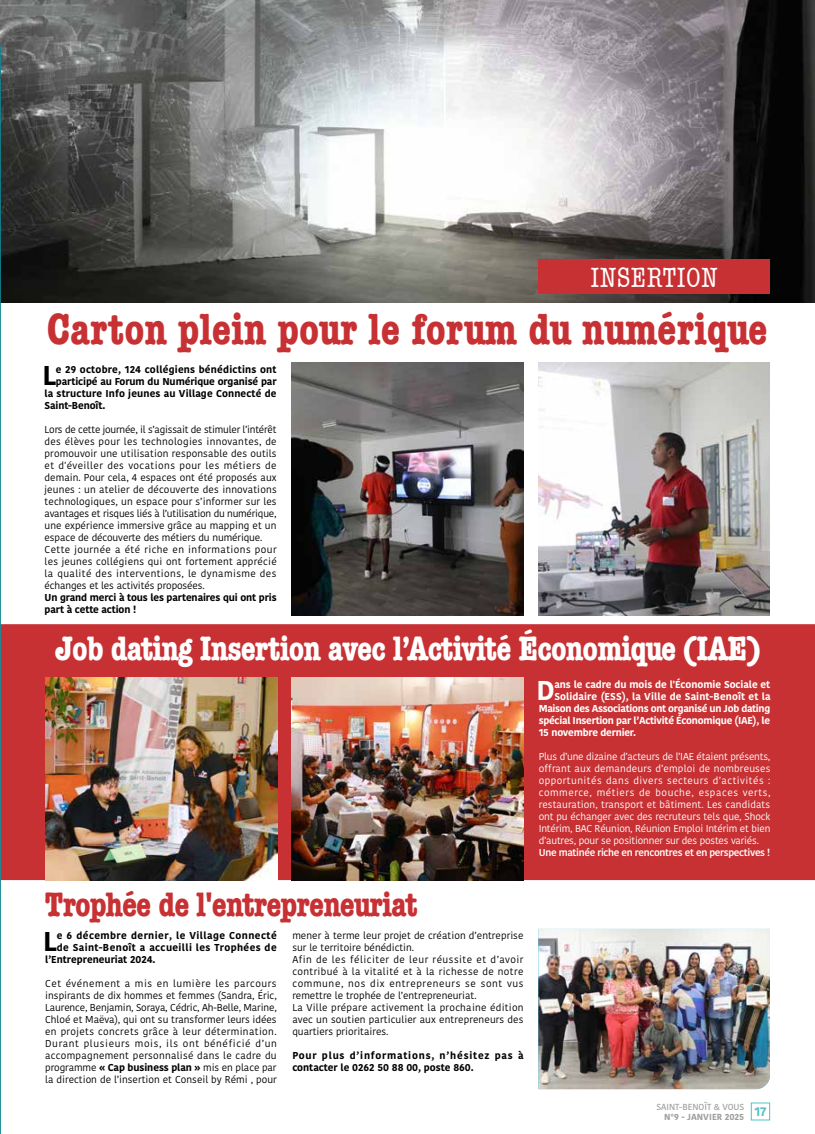
<style>
.page{position:relative;width:815px;height:1134px;background:#fff}
.page>*{position:absolute;margin:0;border:0;box-sizing:border-box;transform-origin:0 0}
.t1{font:700 condensed 45px "American Typewriter";color:#c73133}
.t2{font:700 condensed 35px "American Typewriter";letter-spacing:-.025em;color:#fff}
.t3{font:700 condensed 35px "American Typewriter";letter-spacing:-.025em;color:#c73133}
.t4{font:condensed 28.75px "American Typewriter";letter-spacing:.01em;color:#fff}
.t5{font:700 27.12px "Kohinoor Bangla";color:#000}
.t6{font:700 27.12px "Kohinoor Bangla";color:#fff}
.t7{font:10px/12px "Kohinoor Bangla";letter-spacing:.01em;color:#000}
.t8{font:10px/12px "Kohinoor Bangla";letter-spacing:-.02em;color:#fff;text-align:justify}
.t9{font:700 10px/12px "Kohinoor Bangla";letter-spacing:-.01em;color:#000}
.t10{font:700 10px "Kohinoor Bangla";letter-spacing:-.025em;color:#fff}
.t11{font:700 10px "Kohinoor Bangla";letter-spacing:.015em;color:#000}
.t12{font:700 10px/12px "Kohinoor Bangla";letter-spacing:.07em;color:#000}
.t13{font:600 10px "Kohinoor Bangla";letter-spacing:-.03em;color:#fff}
.t14{font:700 10px "Kohinoor Bangla";letter-spacing:.01em;color:#fff}
.t15{font:700 10px "Kohinoor Bangla";letter-spacing:-.005em;color:#fff}
.t16{font:700 10px "Kohinoor Bangla";letter-spacing:.04em;color:#000}
.t17{font:700 10px "Kohinoor Bangla";letter-spacing:.045em;color:#000}
.t18{font:500 8.75px/10px "Kohinoor Bangla";color:#9d9d9c}
.s1{font-weight:700}
</style>
<div class="page">
<div style="left:751px;top:1103px;width:19px;height:17px;border:1px solid #54c2c9"></div>
<div style="left:1px;top:624px;width:814px;height:256px;background:#c73133"></div>
<img style="left:0;top:0;width:815px;height:303px">
<div style="left:538px;top:260px;width:232px;height:34px;background:#c73133"></div>
<img style="left:292px;top:677px;width:232px;height:203px">
<img style="left:45px;top:677px;width:232px;height:203px">
<img style="left:291px;top:362px;width:232px;height:253px">
<img style="left:538px;top:363px;width:232px;height:252px">
<img style="left:538px;top:929px;width:232px;height:160px">
<svg style="left:0;top:45px;width:1px;height:1089px"></svg>
<h3 class="t4" style="left:590px;top:261px;width:129px">INSERTION</h3>
<h1 class="t1" style="left:47px;top:302px;width:722px">Carton plein pour le forum du numérique</h1>
<h3 class="t5" style="left:42px;top:351px;width:15px">L</h3>
<p class="t11" style="left:56px;top:360px;width:222px">e 29 octobre, 124 collégiens bénédictins ont</p>
<p class="t9" style="left:56px;top:375px;width:222px">participé au Forum du Numérique organisé par</p>
<p class="t11" style="left:45px;top:384px;width:234px">la structure Info jeunes au Village Connecté de</p>
<p class="t9" style="left:45px;top:399px;width:62px">Saint-Benoît.</p>
<p class="t7" style="left:45px;top:423px;width:234px">Lors de cette journée, il s’agissait de stimuler l’intérêt des élèves pour les technologies innovantes, de promouvoir une utilisation responsable des outils et d'éveiller des vocations pour les métiers de demain. Pour cela, 4 espaces ont été proposés aux jeunes : un atelier de découverte des innovations technologiques, un espace pour s’informer sur les avantages et risques liés à l’utilisation du numérique, une expérience immersive grâce au mapping et un espace de découverte des métiers du numérique.<br>Cette journée a été riche en informations pour les jeunes collégiens qui ont fortement apprécié la qualité des interventions, le dynamisme des échanges et les activités proposées.</p>
<p class="t9" style="left:45px;top:591px;width:234px">Un grand merci à tous les partenaires qui ont pris part à cette action !</p>
<h2 class="t2" style="left:55px;top:627px;width:707px">Job dating Insertion avec l’Activité Économique (IAE)</h2>
<h2 class="t3" style="left:45px;top:884px;width:374px">Trophée de l'entrepreneuriat</h2>
<p class="t7" style="left:292px;top:930px;width:233px">mener à terme leur projet de création d’entreprise sur le territoire bénédictin.<br>Afin de les féliciter de leur réussite et d’avoir contribué à la vitalité et à la richesse de notre commune, nos dix entrepreneurs se sont vus remettre le trophée de l’entrepreneuriat.<br>La Ville prépare activement la prochaine édition avec un soutien particulier aux entrepreneurs des quartiers prioritaires.</p>
<p class="t12" style="left:292px;top:1049px;width:233px">Pour plus d’informations, n’hésitez pas à contacter le 0262 50 88 00, poste 860.</p>
<h3 class="t5" style="left:43px;top:918px;width:15px">L</h3>
<p class="t17" style="left:57px;top:927px;width:221px">e 6 décembre dernier, le Village Connecté</p>
<p class="t16" style="left:57px;top:939px;width:221px">de Saint-Benoît a accueilli les Trophées de</p>
<p class="t11" style="left:45px;top:951px;width:112px">l’Entrepreneuriat 2024.</p>
<p class="t7" style="left:45px;top:978px;width:233px;text-align:justify">Cet événement a mis en lumière les parcours inspirants de dix hommes et femmes (Sandra, Éric, Laurence, Benjamin, Soraya, Cédric, Ah-Belle, Marine, Chloé et Maëva), qui ont su transformer leurs idées en projets concrets grâce à leur détermination.<br>Durant plusieurs mois, ils ont bénéficié d’un accompagnement personnalisé dans le cadre du programme <span class="s1">« Cap business plan »</span> mis en place par la direction de l’insertion et Conseil by Rémi , pour</p>
<h3 class="t6" style="left:537px;top:666px;width:20px">D</h3>
<p class="t15" style="left:554px;top:676px;width:217px">ans le cadre du mois de l'Économie Sociale et</p>
<p class="t14" style="left:554px;top:688px;width:218px">Solidaire (ESS), la Ville de Saint-Benoît et la</p>
<p class="t10" style="left:539px;top:700px;width:233px">Maison des Associations ont organisé un Job dating</p>
<p class="t10" style="left:539px;top:712px;width:233px">spécial Insertion par l’Activité Économique (IAE), le</p>
<p class="t10" style="left:539px;top:724px;width:99px">15 novembre dernier.</p>
<p class="t8" style="left:539px;top:750px;width:233px">Plus d’une dizaine d’acteurs de l’IAE étaient présents, offrant aux demandeurs d’emploi de nombreuses opportunités dans divers secteurs d’activités : commerce, métiers de bouche, espaces verts, restauration, transport et bâtiment. Les candidats ont pu échanger avec des recruteurs tels que, Shock Intérim, BAC Réunion, Réunion Emploi Intérim et bien d’autres, pour se positionner sur des postes variés.</p>
<p class="t13" style="left:539px;top:844px;width:233px">Une matinée riche en rencontres et en perspectives !</p>
<p class="t18" style="left:664px;top:1102px;width:104px;text-indent:-8px">SAINT-BENOÎT &amp; VOUS<br><span class="s1">N°9 - JANVIER 2025</span> <sup>17</sup></p>
</div>
